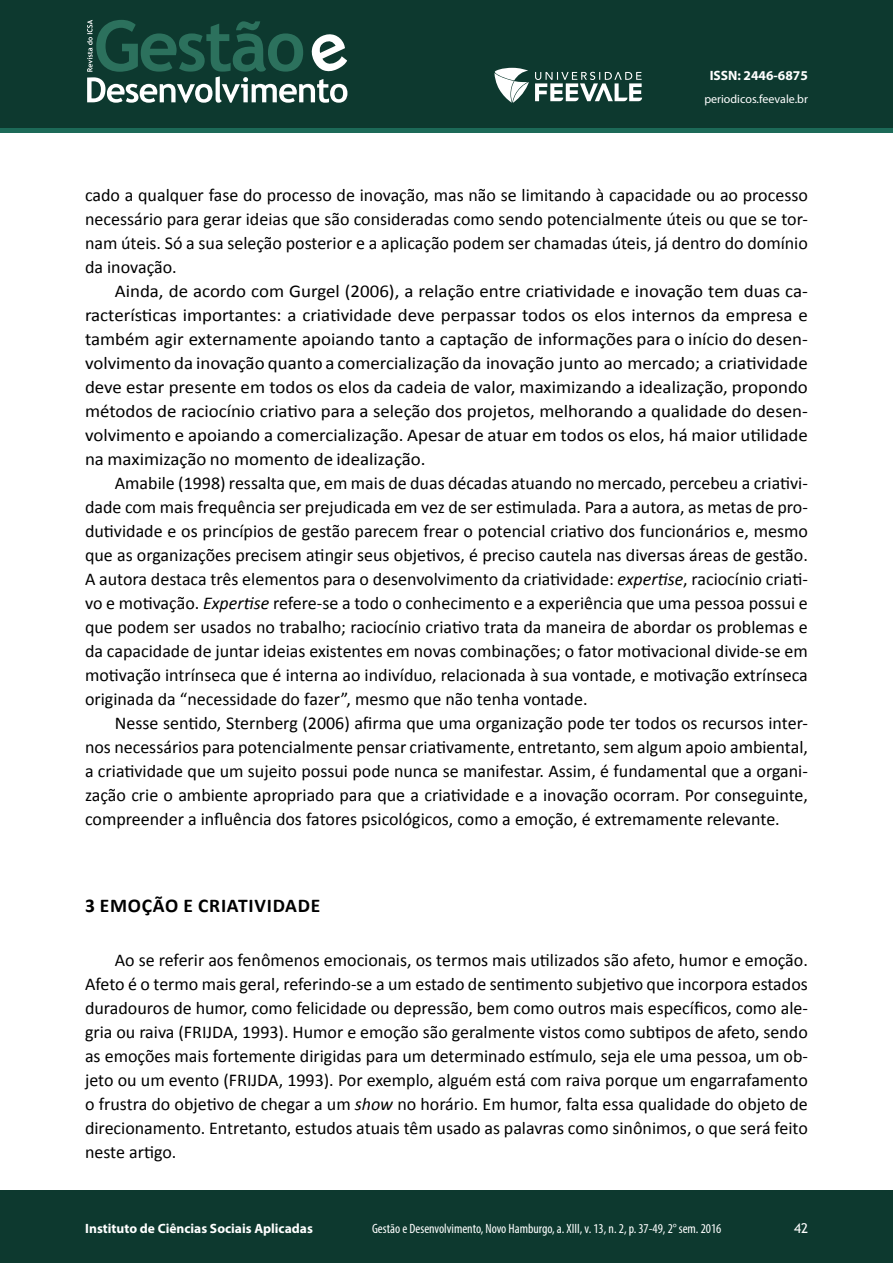
<style>
.page{position:relative;width:893px;height:1263px;background:#fff}
.page>*{position:absolute;margin:0;border:0;box-sizing:border-box;transform-origin:0 0}
.t1{font:700 19.5px "Calibri";letter-spacing:.04em;color:#000}
.t2{font:18px/24px "Calibri";color:#000;text-align:justify}
.t3{font:18px/24px "Calibri";color:#000;text-align:justify;scale:1.05 1}
.t4{font:condensed 13.5px "Myriad Pro";color:#fff}
.t5{font:700 13.5px "Myriad Pro";color:#fff}
.t6{font:13.5px "Trebuchet MS";color:#fff}
.t7{font:12px "Myriad Pro";color:#fff}
.s1{font-style:italic}
</style>
<div class="page">
<div style="left:0;top:0;width:893px;height:129px;background:#0d392f"></div>
<svg style="left:87px;top:20px;width:260px;height:83px"></svg>
<div style="left:0;top:1193px;width:893px;height:70px;background:#0d392f"></div>
<div style="left:0;top:1190px;width:893px;height:5px;background:#0d392f"></div>
<hr style="left:0;top:129px;width:893px;height:4px;background:#1c6a58">
<svg style="left:494px;top:68px;width:35px;height:35px"></svg>
<svg style="left:535px;top:72px;width:107px;height:29px"></svg>
<p class="t5" style="left:710px;top:67px;width:100px">ISSN: 2446-6875</p>
<p class="t7" style="left:704px;top:91px;width:105px">periodicos.feevale.br</p>
<p class="t2" style="left:85px;top:183px;width:724px">cado a qualquer fase do processo de inovação, mas não se limitando à capacidade ou ao processo necessário para gerar ideias que são consideradas como sendo potencialmente úteis ou que se tor&shy;nam úteis. Só a sua seleção posterior e a aplicação podem ser chamadas úteis, já dentro do domínio da inovação.</p>
<p class="t3" style="left:85px;top:279px;width:690px;text-indent:30px">Ainda, de acordo com Gurgel (2006), a relação entre criatividade e inovação tem duas ca&shy;racterísticas importantes: a criatividade deve perpassar todos os elos internos da empresa e também agir externamente apoiando tanto a captação de informações para o início do desen&shy;volvimento da inovação quanto a comercialização da inovação junto ao mercado; a criatividade deve estar presente em todos os elos da cadeia de valor, maximizando a idealização, propondo métodos de raciocínio criativo para a seleção dos projetos, melhorando a qualidade do desen&shy;volvimento e apoiando a comercialização. Apesar de atuar em todos os elos, há maior utilidade na maximização no momento de idealização.</p>
<p class="t2" style="left:85px;top:471px;width:724px;text-indent:30px">Amabile (1998) ressalta que, em mais de duas décadas atuando no mercado, percebeu a criativi&shy;dade com mais frequência ser prejudicada em vez de ser estimulada. Para a autora, as metas de pro&shy;dutividade e os princípios de gestão parecem frear o potencial criativo dos funcionários e, mesmo que as organizações precisem atingir seus objetivos, é preciso cautela nas diversas áreas de gestão.<br>A autora destaca três elementos para o desenvolvimento da criatividade: <span class="s1">expertise</span>, raciocínio criati&shy;vo e motivação. <span class="s1">Expertise</span> refere-se a todo o conhecimento e a experiência que uma pessoa possui e que podem ser usados no trabalho; raciocínio criativo trata da maneira de abordar os problemas e da capacidade de juntar ideias existentes em novas combinações; o fator motivacional divide-se em motivação intrínseca que é interna ao indivíduo, relacionada à sua vontade, e motivação extrínseca originada da “necessidade do fazer”, mesmo que não tenha vontade.</p>
<p class="t2" style="left:85px;top:711px;width:724px;text-indent:30px">Nesse sentido, Sternberg (2006) afirma que uma organização pode ter todos os recursos inter&shy;nos necessários para potencialmente pensar criativamente, entretanto, sem algum apoio ambiental, a criatividade que um sujeito possui pode nunca se manifestar. Assim, é fundamental que a organi&shy;zação crie o ambiente apropriado para que a criatividade e a inovação ocorram. Por conseguinte, compreender a influência dos fatores psicológicos, como a emoção, é extremamente relevante.</p>
<p class="t1" style="left:85px;top:893px;width:237px">3 EMOÇÃO E CRIATIVIDADE</p>
<p class="t2" style="left:85px;top:948px;width:724px;text-indent:30px">Ao se referir aos fenômenos emocionais, os termos mais utilizados são afeto, humor e emoção.<br>Afeto é o termo mais geral, referindo-se a um estado de sentimento subjetivo que incorpora estados duradouros de humor, como felicidade ou depressão, bem como outros mais específicos, como ale&shy;gria ou raiva (FRIJDA, 1993). Humor e emoção são geralmente vistos como subtipos de afeto, sendo as emoções mais fortemente dirigidas para um determinado estímulo, seja ele uma pessoa, um ob&shy;jeto ou um evento (FRIJDA, 1993). Por exemplo, alguém está com raiva porque um engarrafamento o frustra do objetivo de chegar a um <span class="s1">show</span> no horário. Em humor, falta essa qualidade do objeto de direcionamento. Entretanto, estudos atuais têm usado as palavras como sinônimos, o que será feito neste artigo.</p>
<p class="t5" style="left:85px;top:1220px;width:229px">Instituto de Ciências Sociais Aplicadas</p>
<p class="t4" style="left:372px;top:1220px;width:351px">Gestão e Desenvolvimento, Novo Hamburgo, a. XIII, v. 13, n. 2, p. 37-49, 2° sem. 2016</p>
<p class="t6" style="left:794px;top:1220px;width:16px">42</p>
</div>
